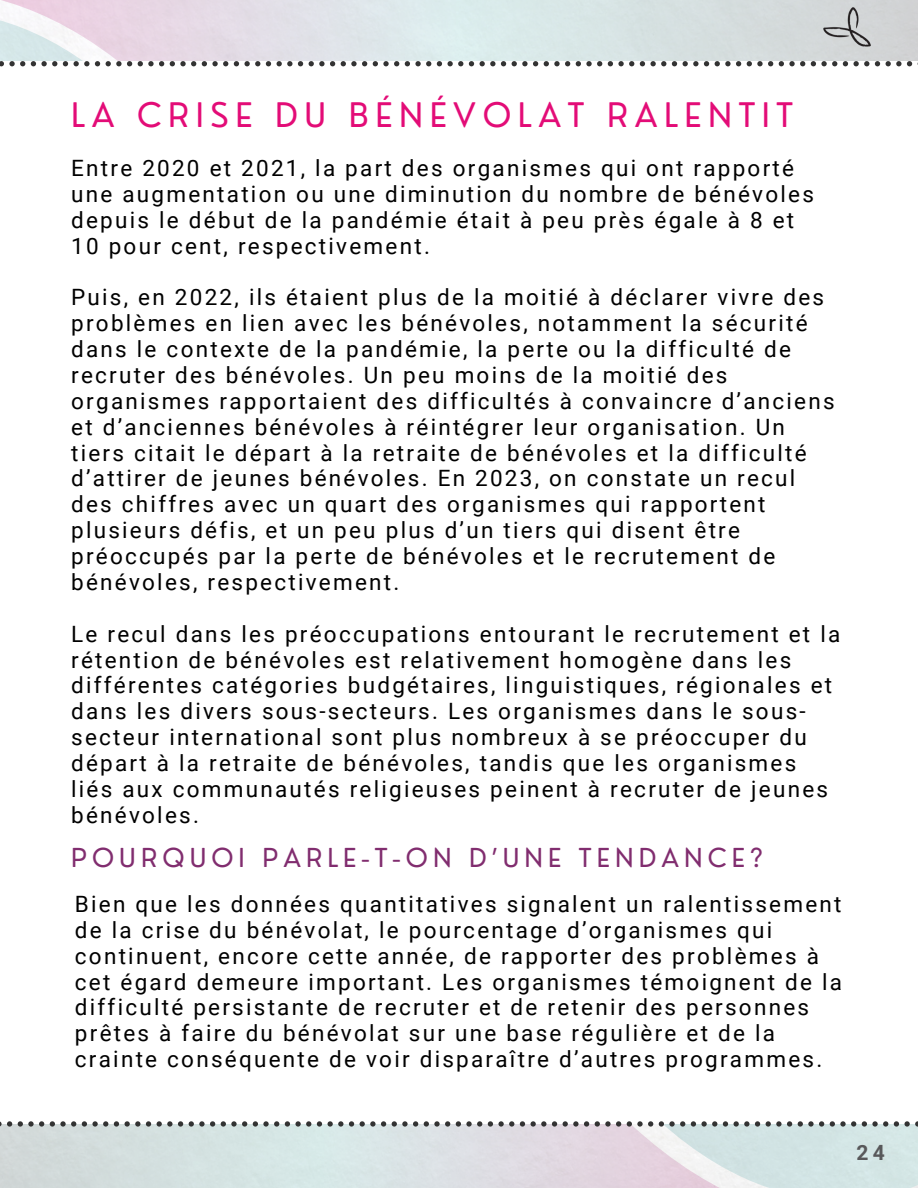
<style>
.page{position:relative;width:918px;height:1188px;background:#fff}
.page>*{position:absolute;margin:0;border:0;box-sizing:border-box;transform-origin:0 0}
.t1{font:33px "Nourd";letter-spacing:.2em;color:#e30c77}
.t2{font:25.5px "Nourd";letter-spacing:.2em;color:#812d6f}
.t3{font:22.5px/25.8px "Roboto";letter-spacing:.1em;color:#000}
.t4{font:700 21px "Roboto";color:#58585a}
</style>
<div class="page">
<div style="left:677px;top:0;width:241px;height:61px;background:#d4dadb"></div>
<svg style="left:0;top:0;width:677px;height:61px;background:#e0e3e8"></svg>
<div style="left:0;top:1124px;width:103px;height:64px;background:#d2dad9"></div>
<svg style="left:103px;top:1124px;width:815px;height:64px;background:#d9e1e3"></svg>
<img style="left:820px;top:0;width:56px;height:56px">
<svg style="left:63px;top:61px;width:5px;height:5px"></svg>
<svg style="left:74px;top:61px;width:26px;height:5px"></svg>
<svg style="left:31px;top:61px;width:26px;height:5px"></svg>
<svg style="left:0;top:61px;width:25px;height:5px"></svg>
<svg style="left:266px;top:61px;width:5px;height:5px"></svg>
<svg style="left:277px;top:61px;width:26px;height:5px"></svg>
<svg style="left:234px;top:61px;width:26px;height:5px"></svg>
<svg style="left:138px;top:61px;width:26px;height:5px"></svg>
<svg style="left:106px;top:61px;width:26px;height:5px"></svg>
<svg style="left:202px;top:61px;width:26px;height:5px"></svg>
<svg style="left:170px;top:61px;width:26px;height:5px"></svg>
<svg style="left:469px;top:61px;width:5px;height:5px"></svg>
<svg style="left:480px;top:61px;width:26px;height:5px"></svg>
<svg style="left:437px;top:61px;width:26px;height:5px"></svg>
<svg style="left:341px;top:61px;width:26px;height:5px"></svg>
<svg style="left:309px;top:61px;width:26px;height:5px"></svg>
<svg style="left:405px;top:61px;width:26px;height:5px"></svg>
<svg style="left:373px;top:61px;width:26px;height:5px"></svg>
<svg style="left:672px;top:61px;width:5px;height:5px"></svg>
<svg style="left:683px;top:61px;width:26px;height:5px"></svg>
<svg style="left:640px;top:61px;width:26px;height:5px"></svg>
<svg style="left:544px;top:61px;width:26px;height:5px"></svg>
<svg style="left:512px;top:61px;width:26px;height:5px"></svg>
<svg style="left:608px;top:61px;width:26px;height:5px"></svg>
<svg style="left:576px;top:61px;width:26px;height:5px"></svg>
<svg style="left:875px;top:61px;width:5px;height:5px"></svg>
<svg style="left:886px;top:61px;width:32px;height:5px"></svg>
<svg style="left:843px;top:61px;width:26px;height:5px"></svg>
<svg style="left:747px;top:61px;width:26px;height:5px"></svg>
<svg style="left:715px;top:61px;width:26px;height:5px"></svg>
<svg style="left:811px;top:61px;width:26px;height:5px"></svg>
<svg style="left:779px;top:61px;width:26px;height:5px"></svg>
<svg style="left:114px;top:1121px;width:5px;height:6px"></svg>
<svg style="left:82px;top:1121px;width:26px;height:6px"></svg>
<svg style="left:50px;top:1121px;width:26px;height:6px"></svg>
<svg style="left:0;top:1121px;width:12px;height:6px"></svg>
<svg style="left:18px;top:1121px;width:26px;height:6px"></svg>
<svg style="left:317px;top:1121px;width:5px;height:6px"></svg>
<svg style="left:285px;top:1121px;width:26px;height:6px"></svg>
<svg style="left:253px;top:1121px;width:26px;height:6px"></svg>
<svg style="left:146px;top:1121px;width:5px;height:6px"></svg>
<svg style="left:125px;top:1121px;width:15px;height:6px"></svg>
<svg style="left:157px;top:1121px;width:26px;height:6px"></svg>
<svg style="left:221px;top:1121px;width:26px;height:6px"></svg>
<svg style="left:189px;top:1121px;width:26px;height:6px"></svg>
<svg style="left:520px;top:1121px;width:5px;height:6px"></svg>
<svg style="left:488px;top:1121px;width:26px;height:6px"></svg>
<svg style="left:456px;top:1121px;width:26px;height:6px"></svg>
<svg style="left:328px;top:1121px;width:26px;height:6px"></svg>
<svg style="left:360px;top:1121px;width:26px;height:6px"></svg>
<svg style="left:424px;top:1121px;width:26px;height:6px"></svg>
<svg style="left:392px;top:1121px;width:26px;height:6px"></svg>
<svg style="left:723px;top:1121px;width:5px;height:6px"></svg>
<svg style="left:691px;top:1121px;width:26px;height:6px"></svg>
<svg style="left:659px;top:1121px;width:26px;height:6px"></svg>
<svg style="left:531px;top:1121px;width:26px;height:6px"></svg>
<svg style="left:563px;top:1121px;width:26px;height:6px"></svg>
<svg style="left:627px;top:1121px;width:26px;height:6px"></svg>
<svg style="left:595px;top:1121px;width:26px;height:6px"></svg>
<svg style="left:894px;top:1121px;width:24px;height:6px"></svg>
<svg style="left:862px;top:1121px;width:26px;height:6px"></svg>
<svg style="left:734px;top:1121px;width:26px;height:6px"></svg>
<svg style="left:766px;top:1121px;width:26px;height:6px"></svg>
<svg style="left:830px;top:1121px;width:26px;height:6px"></svg>
<svg style="left:798px;top:1121px;width:26px;height:6px"></svg>
<p class="t1" style="left:71px;top:94px;width:723px">LA CRISE DU BÉNÉVOLAT RALENTIT</p>
<p class="t3" style="left:71px;top:155px;width:744px">Entre 2020 et 2021, la part des organismes qui ont rapporté une augmentation ou une diminution du nombre de bénévoles depuis le début de la pandémie était à peu près égale à 8 et</p>
<p class="t3" style="left:71px;top:233px;width:360px">10 pour cent, respectivement.</p>
<p class="t3" style="left:71px;top:285px;width:765px">Puis, en 2022, ils étaient plus de la moitié à déclarer vivre des problèmes en lien avec les bénévoles, notamment la sécurité dans le contexte de la pandémie, la perte ou la difficulté de recruter des bénévoles. Un peu moins de la moitié des organismes rapportaient des difficultés à convaincre d’anciens et d’anciennes bénévoles à réintégrer leur organisation. Un tiers citait le départ à la retraite de bénévoles et la difficulté d’attirer de jeunes bénévoles. En 2023, on constate un recul des chiffres avec un quart des organismes qui rapportent plusieurs défis, et un peu plus d’un tiers qui disent être préoccupés par la perte de bénévoles et le recrutement de bénévoles, respectivement.</p>
<p class="t3" style="left:71px;top:621px;width:771px">Le recul dans les préoccupations entourant le recrutement et la rétention de bénévoles est relativement homogène dans les différentes catégories budgétaires, linguistiques, régionales et dans les divers sous-secteurs. Les organismes dans le sous&shy;secteur international sont plus nombreux à se préoccuper du départ à la retraite de bénévoles, tandis que les organismes liés aux communautés religieuses peinent à recruter de jeunes bénévoles.</p>
<p class="t2" style="left:71px;top:841px;width:693px">POURQUOI PARLE-T-ON D’UNE TENDANCE?</p>
<p class="t3" style="left:75px;top:891px;width:769px">Bien que les données quantitatives signalent un ralentissement de la crise du bénévolat, le pourcentage d’organismes qui continuent, encore cette année, de rapporter des problèmes à cet égard demeure important. Les organismes témoignent de la difficulté persistante de recruter et de retenir des personnes prêtes à faire du bénévolat sur une base régulière et de la crainte conséquente de voir disparaître d’autres programmes.</p>
<p class="t4" style="left:856px;top:1141px;width:30px">24</p>
</div>
